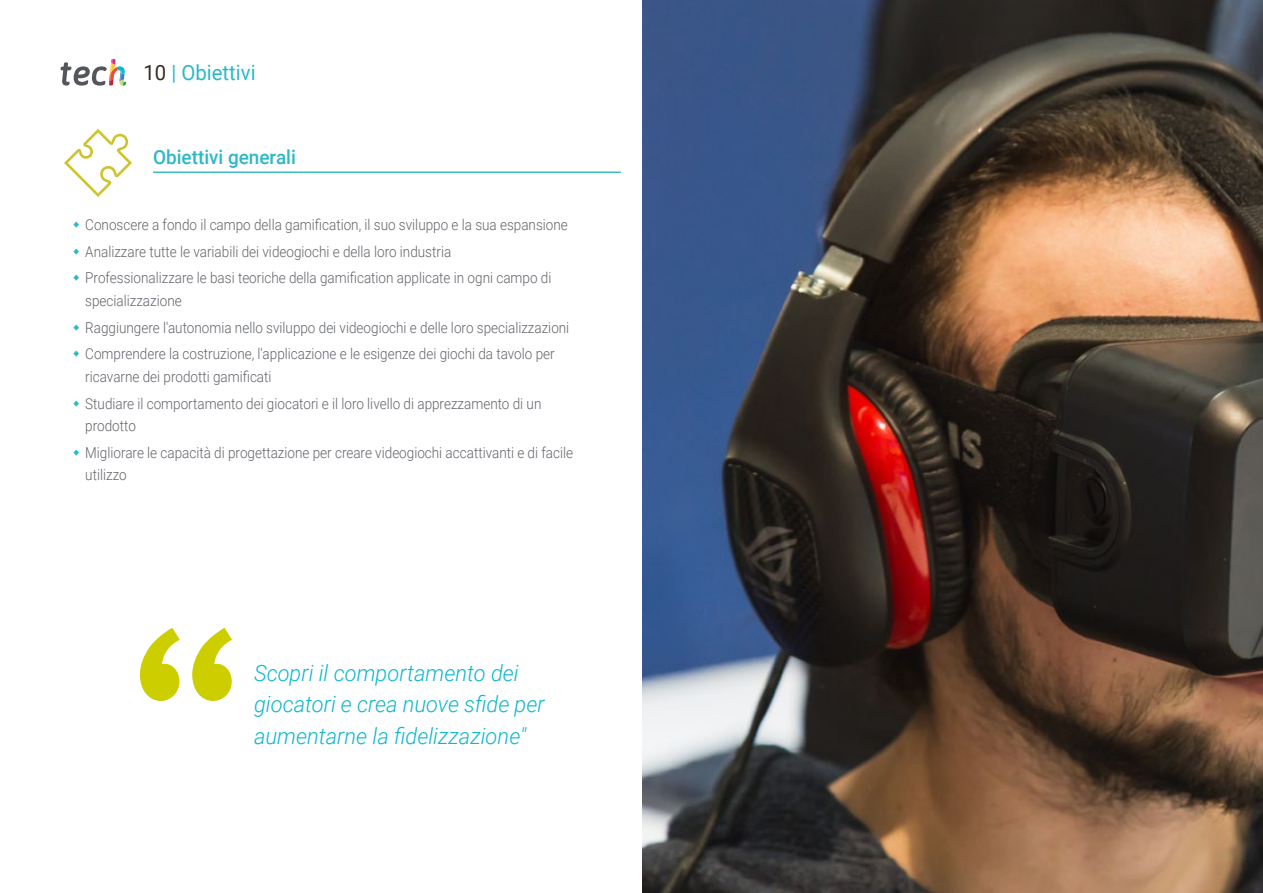
<style>
.page{position:relative;width:1263px;height:893px;background:#fff}
.page>*{position:absolute;margin:0;border:0;box-sizing:border-box;transform-origin:0 0}
.t1{font:italic 300 22.5px/31.5px "Roboto";color:#0fb6cf}
.t2{font:21px "Roboto";color:#2db8c5}
.t3{font:500 19.5px "Roboto";color:#2db8c5}
.t4{font:300 15px/26.7px "Roboto";color:#61646a;scale:.9 1}
.s1{color:#312e20}
</style>
<div class="page">
<hr style="left:153px;top:172px;width:468px;height:1px;background:#2db8c5">
<svg style="left:64px;top:129px;width:68px;height:68px"></svg>
<img style="left:642px;top:0;width:621px;height:893px">
<svg style="left:61px;top:59px;width:65px;height:27px"></svg>
<svg style="left:140px;top:628px;width:92px;height:73px"></svg>
<h2 class="t2" style="left:144px;top:57px;width:114px"><span class="s1">10</span> | Obiettivi</h2>
<h3 class="t3" style="left:153px;top:143px;width:144px">Obiettivi generali</h3>
<p class="t4" style="left:85px;top:211px;width:538px">Conoscere a fondo il campo della gamification, il suo sviluppo e la sua espansione<br>Analizzare tutte le variabili dei videogiochi e della loro industria<br>Professionalizzare le basi teoriche della gamification applicate in ogni campo di</p>
<p class="t4" style="left:85px;top:287px;width:539px">specializzazione<br>Raggiungere l'autonomia nello sviluppo dei videogiochi e delle loro specializzazioni<br>Comprendere la costruzione, l'applicazione e le esigenze dei giochi da tavolo per</p>
<p class="t4" style="left:85px;top:363px;width:508px">ricavarne dei prodotti gamificati<br>Studiare il comportamento dei giocatori e il loro livello di apprezzamento di un</p>
<p class="t4" style="left:85px;top:412px;width:543px">prodotto<br>Migliorare le capacità di progettazione per creare videogiochi accattivanti e di facile</p>
<p class="t4" style="left:85px;top:461px;width:48px">utilizzo</p>
<h1 class="t1" style="left:254px;top:656px;width:292px">Scopri il comportamento dei giocatori e crea nuove sfide per aumentarne la fidelizzazione"</h1>
</div>
